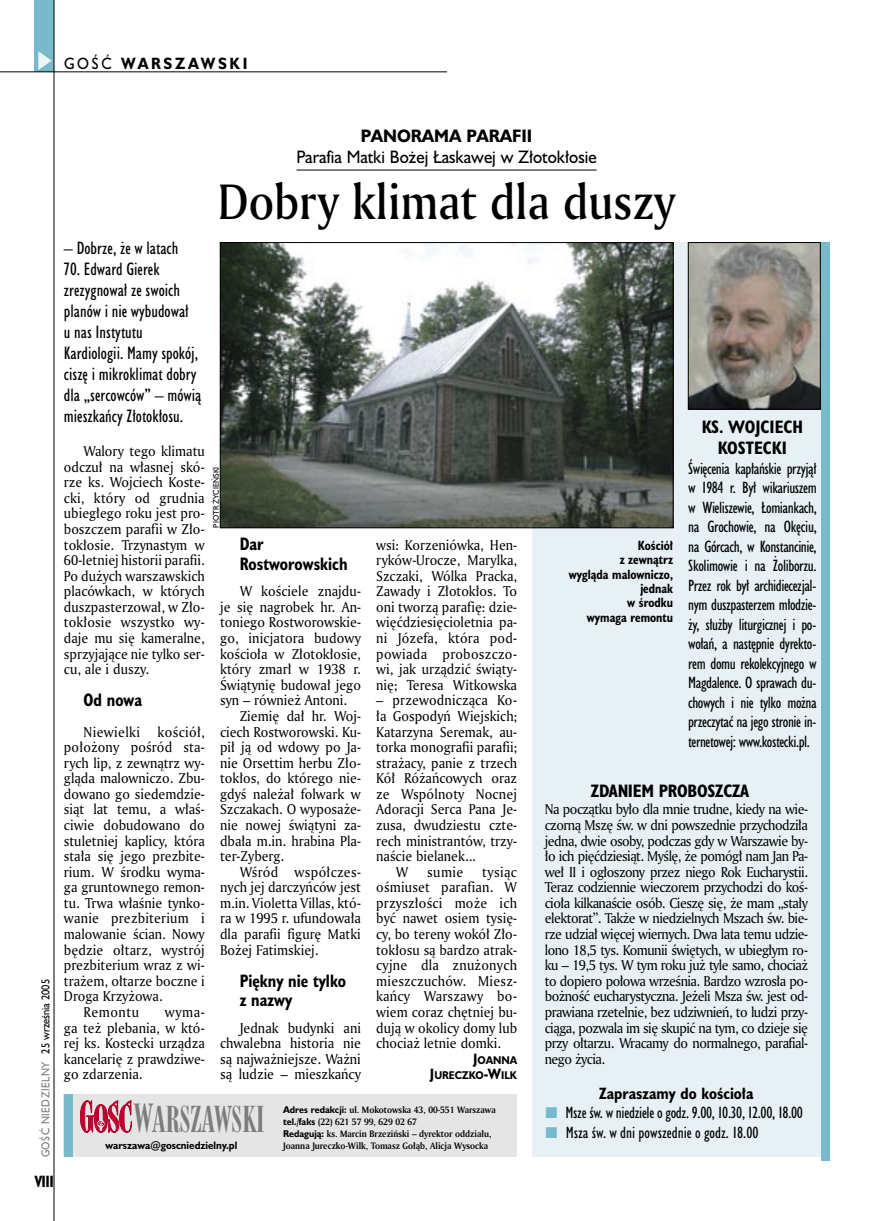
<style>
.page{position:relative;width:872px;height:1221px;background:#fff}
.page>*{position:absolute;margin:0;border:0;box-sizing:border-box;transform-origin:0 0}
._05a_tytyl_AmMd_32_pt{font:48px "Amerigo Md PL";color:#000;scale:.9 1}
._05a_tytyl_AmMd_48_pt{font:34.5px "Modern 735 PL";letter-spacing:.01em;color:#7c7c7c;scale:.9 1}
._06-4_lead_lokal_HuCn_11_pt{font:16.5px/21px "Humanst 521 Cn PL";color:#000}
._04-3_nadtytul_lokal{font:16.5px/21px "Humanst 521 PL";color:#000;text-align:center;scale:.94 1}
._04_srodtytul_HuCB_11_pt{font:700 16.5px/19.5px "Humanst 521 Cn PL";color:#000;scale:.94 1}
._04-2_tytul_ramki{font:700 16.5px/21px "Humanst 521 Cn PL";letter-spacing:-.015em;color:#000;text-align:center}
._03-2_body_do_ramki{font:15px/19.5px "Humanst 521 Cn PL";letter-spacing:-.02em;color:#000;text-align:justify}
._03-2_body_do_ramki-2{font:15px "Humanst 521 Cn PL";color:#000}
._03-2_body_do_ramki-3{font:700 15px "Humanst 521 Cn PL";color:#000}
._15a_temat_lewo{font:700 15px "Humanst 521 PL";letter-spacing:.2em;color:#000;scale:.9 1}
._16_pagina_lewa{font:700 15px "Humanst 521 Cn PL";color:#000;scale:.94 1}
._01_body_tekst{font:13.8px/15.6px "Amerigo PL";color:#000;text-align:justify;scale:.94 1}
._01_body_tekst-2{font:13.8px "Amerigo PL";letter-spacing:.03em;color:#000;scale:.94 1}
._01_body_tekst-3{font:13.8px "Amerigo PL";letter-spacing:.045em;color:#000;scale:.94 1}
._09_podpis_zdjecia_HuCnB{font:700 12.3px/14.4px "Humanst 521 Cn PL";color:#000;text-align:right;scale:.94 1}
._18a_data_lewa_GOSC{font:10.5px "Humanst 521 PL";letter-spacing:.05em;color:#7c7c7c;scale:.9 1}
._18_data_lewa{font:10.5px "Humanst 521 PL";color:#000;scale:.9 1}
._12a_autor_na_koncu_HuBd{font:700 10.35px/15.6px "Humanst 521 PL";color:#000;text-align:right;scale:.9 1}
._20a_stopka_adres{font:700 9.9px "Humanst 521 PL";color:#000;scale:.94 1}
._20b_stopka_dzial{font:700 9px "Amerigo PL";color:#000;scale:.94 1}
._09a_autor_zdjecia_Hu_5_pt{font:7.5px "Humanst 521 PL";color:#000;scale:.94 1}
.s1{font-weight:400}
.s2{font-weight:700}
.s3{font-size:13.8px}
.s4{font-size:37.5px}
.s5{font-family:"Humanst 521 PL"}
</style>
<div class="page">
<div style="left:64px;top:1094px;width:453px;height:62px;background:#e5e5e5"></div>
<div style="left:64px;top:1094px;width:8px;height:62px;background:#78b9cc"></div>
<svg style="left:80px;top:1100px;width:52px;height:32px"></svg>
<div style="left:35px;top:0;width:19px;height:72px;background:#78b9cc"></div>
<svg style="left:38px;top:51px;width:14px;height:19px"></svg>
<hr style="left:54px;top:0;width:1px;height:1220px;background:#000">
<hr style="left:0;top:72px;width:447px;height:1px;background:#000">
<hr style="left:296px;top:170px;width:300px;height:1px;background:#000">
<div style="left:532px;top:242px;width:296px;height:914px;background:#e7f1f5"></div>
<div style="left:821px;top:242px;width:8px;height:919px;background:#78b9cc"></div>
<img style="left:690px;top:244px;width:128px;height:163px">
<div style="left:688px;top:242px;width:132px;height:167px;border:1px solid #000"></div>
<img style="left:222px;top:244px;width:449px;height:282px">
<div style="left:220px;top:242px;width:453px;height:286px;border:1px solid #000"></div>
<p class="_15a_temat_lewo" style="left:64px;top:53px;width:205px"><span class="s1">GOŚĆ</span> WARSZAWSKI</p>
<p class="_18_data_lewa" style="left:38px;top:1053px;width:84px;rotate:-90deg">25 września 2005</p>
<p class="_18a_data_lewa_GOSC" style="left:38px;top:1157px;width:108px;rotate:-90deg">GOŚĆ NIEDZIELNY</p>
<p class="_16_pagina_lewa" style="left:35px;top:1170px;width:22px">VIII</p>
<p class="_04-3_nadtytul_lokal" style="left:296px;top:125px;width:321px"><span class="s2">PANORAMA PARAFII<br></span>Parafia Matki Bożej Łaskawej w Złotokłosie</p>
<p class="_05a_tytyl_AmMd_32_pt" style="left:218px;top:169px;width:510px">Dobry klimat dla duszy</p>
<p class="_06-4_lead_lokal_HuCn_11_pt" style="left:64px;top:237px;width:116px">– Dobrze, że w latach</p>
<p class="_06-4_lead_lokal_HuCn_11_pt" style="left:64px;top:258px;width:139px">70. Edward Gierek zrezygnował ze swoich planów i nie wybudował<br>u nas Instytutu<br>Kardiologii. Mamy spokój, ciszę i mikroklimat dobry dla „sercowców” – mówią mieszkańcy Złotokłosu.</p>
<p class="_01_body_tekst" style="left:64px;top:443px;width:151px;text-indent:20px">Walory tego klimatu odczuł na własnej skó&shy;rze ks. Wojciech Koste&shy;cki, który od grudnia ubiegłego roku jest pro&shy;boszczem parafii w Zło&shy;tokłosie. Trzynastym w 60-letniej historii parafii.<br>Po dużych warszawskich placówkach, w których duszpasterzował, w Zło&shy;tokłosie wszystko wy&shy;daje mu się kameralne, sprzyjające nie tylko ser&shy;cu, ale i duszy.</p>
<p class="_04_srodtytul_HuCB_11_pt" style="left:83px;top:690px;width:64px">Od nowa</p>
<p class="_01_body_tekst-2" style="left:83px;top:722px;width:62px">Niewielki</p>
<p class="_09a_autor_zdjecia_Hu_5_pt" style="left:211px;top:527px;width:66px;rotate:-90deg">PIOTR ŻYCIEŃSKI</p>
<p class="_04_srodtytul_HuCB_11_pt" style="left:240px;top:534px;width:116px">Dar<br>Rostworowskich</p>
<p class="_01_body_tekst" style="left:220px;top:583px;width:151px;text-indent:20px">W kościele znajdu&shy;je się nagrobek hr. An&shy;toniego Rostworowskie&shy;go, inicjatora budowy kościoła w Złotokłosie, który zmarł w 1938 r.<br>Świątynię budował jego syn – również Antoni.</p>
<p class="_01_body_tekst" style="left:220px;top:707px;width:151px;text-indent:20px">Ziemię dał hr. Woj&shy;ciech Rostworowski. Ku&shy;pił ją od wdowy po Ja&shy;nie Orsettim herbu Zło&shy;tokłos, do którego nie&shy;gdyś należał folwark w Szczakach. O wyposaże&shy;nie nowej świątyni za&shy;dbała m.in. hrabina Pla&shy;ter-Zyberg.</p>
<p class="_01_body_tekst" style="left:220px;top:863px;width:151px;text-indent:20px">Wśród współczes&shy;nych jej darczyńców jest m.in. Violetta Villas, któ&shy;ra w 1995 r. ufundowała dla parafii figurę Matki Bożej Fatimskiej.</p>
<p class="_04_srodtytul_HuCB_11_pt" style="left:240px;top:970px;width:115px">Piękny nie tylko z nazwy</p>
<p class="_01_body_tekst" style="left:220px;top:1019px;width:151px;text-indent:20px">Jednak budynki ani chwalebna historia nie są najważniejsze. Ważni są ludzie – mieszkańcy</p>
<p class="_01_body_tekst" style="left:64px;top:723px;width:151px;text-indent:94px">kościół, położony pośród sta&shy;rych lip, z zewnątrz wy&shy;gląda malowniczo. Zbu&shy;dowano go siedemdzie&shy;siąt lat temu, a właś&shy;ciwie dobudowano do stuletniej kaplicy, która stała się jego prezbite&shy;rium. W środku wyma&shy;ga gruntownego remon&shy;tu. Trwa właśnie tynko&shy;wanie prezbiterium i malowanie ścian. Nowy będzie ołtarz, wystrój prezbiterium wraz z wi&shy;trażem, ołtarze boczne i Droga Krzyżowa.</p>
<p class="_01_body_tekst-3" style="left:83px;top:1002px;width:61px">Remontu</p>
<p class="_01_body_tekst" style="left:64px;top:1003px;width:151px;text-indent:101px">wyma&shy;ga też plebania, w któ&shy;rej ks. Kostecki urządza kancelarię z prawdziwe&shy;go zdarzenia.</p>
<p class="_01_body_tekst" style="left:376px;top:536px;width:151px">wsi: Korzeniówka, Hen&shy;ryków-Urocze, Marylka, Szczaki, Wólka Pracka, Zawady i Złotokłos. To oni tworzą parafię: dzie&shy;więćdziesięcioletnia pa&shy;ni Józefa, która pod&shy;powiada proboszczo&shy;wi, jak urządzić świąty&shy;nię; Teresa Witkowska</p>
<p class="_01_body_tekst" style="left:376px;top:692px;width:151px">– przewodnicząca Ko&shy;ła Gospodyń Wiejskich; Katarzyna Seremak, au&shy;torka monografii parafii; strażacy, panie z trzech Kół Różańcowych oraz ze Wspólnoty Nocnej Adoracji Serca Pana Je&shy;zusa, dwudziestu czte&shy;rech ministrantów, trzy&shy;naście bielanek...</p>
<p class="_01_body_tekst" style="left:396px;top:863px;width:15px">W</p>
<p class="_01_body_tekst" style="left:427px;top:863px;width:40px">sumie</p>
<p class="_01_body_tekst" style="left:376px;top:863px;width:151px;text-indent:106px">tysiąc ośmiuset parafian. W przyszłości może ich być nawet osiem tysię&shy;cy, bo tereny wokół Zło&shy;tokłosu są bardzo atrak&shy;cyjne dla znużonych mieszczuchów. Miesz&shy;kańcy Warszawy bo&shy;wiem coraz chętniej bu&shy;dują w okolicy domy lub chociaż letnie domki.</p>
<p class="_12a_autor_na_koncu_HuBd" style="left:430px;top:1051px;width:98px"><span class="s3">J</span>OANNA<br><span class="s3">J</span>URECZKO<span class="s3">-W</span>ILK</p>
<p class="_05a_tytyl_AmMd_48_pt" style="left:134px;top:1098px;width:146px"><span class="s4">W</span>ARSZAWSKI</p>
<p class="_20b_stopka_dzial" style="left:283px;top:1103px;width:228px"><span class="s5">Adres redakcji:</span> ul. Mokotowska 43, 00-551 Warszawa</p>
<p class="_20b_stopka_dzial" style="left:283px;top:1115px;width:144px"><span class="s5">tel.</span>/<span class="s5">faks</span> (22) 621 57 99, 629 02 67</p>
<p class="_20b_stopka_dzial" style="left:283px;top:1127px;width:223px"><span class="s5">Redagują:</span> ks. Marcin Brzeziński – dyrektor oddziału,</p>
<p class="_20a_stopka_adres" style="left:105px;top:1138px;width:142px">warszawa@goscniedzielny.pl</p>
<p class="_20b_stopka_dzial" style="left:283px;top:1139px;width:219px">Joanna Jureczko-Wilk, Tomasz Gołąb, Alicja Wysocka</p>
<p class="_04-2_tytul_ramki" style="left:701px;top:416px;width:103px">KS. WOJCIECH<br>KOSTECKI</p>
<p class="_03-2_body_do_ramki" style="left:688px;top:458px;width:130px">Święcenia kapłańskie przyjął w 1984 r. Był wikariuszem w Wieliszewie, Łomiankach, na Grochowie, na Okęciu, na Górcach, w Konstancinie, Skolimowie i na Żoliborzu.<br>Przez rok był archidiecezjal&shy;nym duszpasterzem młodzie&shy;ży, służby liturgicznej i po&shy;wołań, a następnie dyrekto&shy;rem domu rekolekcyjnego w Magdalence. O sprawach du&shy;chowych i nie tylko można przeczytać na jego stronie in&shy;ternetowej: www.kostecki.pl.</p>
<p class="_04-2_tytul_ramki" style="left:591px;top:779px;width:160px">ZDANIEM PROBOSZCZA</p>
<p class="_01_body_tekst" style="left:545px;top:801px;width:281px">Na początku było dla mnie trudne, kiedy na wie&shy;czorną Mszę św. w dni powszednie przychodziła jedna, dwie osoby, podczas gdy w Warszawie by&shy;ło ich pięćdziesiąt. Myślę, że pomógł nam Jan Pa&shy;weł II i ogłoszony przez niego Rok Eucharystii.<br>Teraz codziennie wieczorem przychodzi do koś&shy;cioła kilkanaście osób. Cieszę się, że mam „stały elektorat”. Także w niedzielnych Mszach św. bie&shy;rze udział więcej wiernych. Dwa lata temu udzie&shy;lono 18,5 tys. Komunii świętych, w ubiegłym ro&shy;ku – 19,5 tys. W tym roku już tyle samo, chociaż to dopiero połowa września. Bardzo wzrosła po&shy;bożność eucharystyczna. Jeżeli Msza św. jest od&shy;prawiana rzetelnie, bez udziwnień, to ludzi przy&shy;ciąga, pozwala im się skupić na tym, co dzieje się przy ołtarzu. Wracamy do normalnego, parafial&shy;nego życia.</p>
<p class="_03-2_body_do_ramki-3" style="left:599px;top:1082px;width:156px">Zapraszamy do kościoła</p>
<p class="_03-2_body_do_ramki" style="left:565px;top:1102px;width:239px">Msze św. w niedziele o godz. 9.00, 10.30, 12.00, 18.00</p>
<p class="_03-2_body_do_ramki-2" style="left:565px;top:1122px;width:194px">Msza św. w dni powszednie o godz. 18.00</p>
<p class="_09_podpis_zdjecia_HuCnB" style="left:569px;top:537px;width:112px">Kościół<br>z zewnątrz<br>wygląda malowniczo, jednak<br>w środku<br>wymaga remontu</p>
</div>
